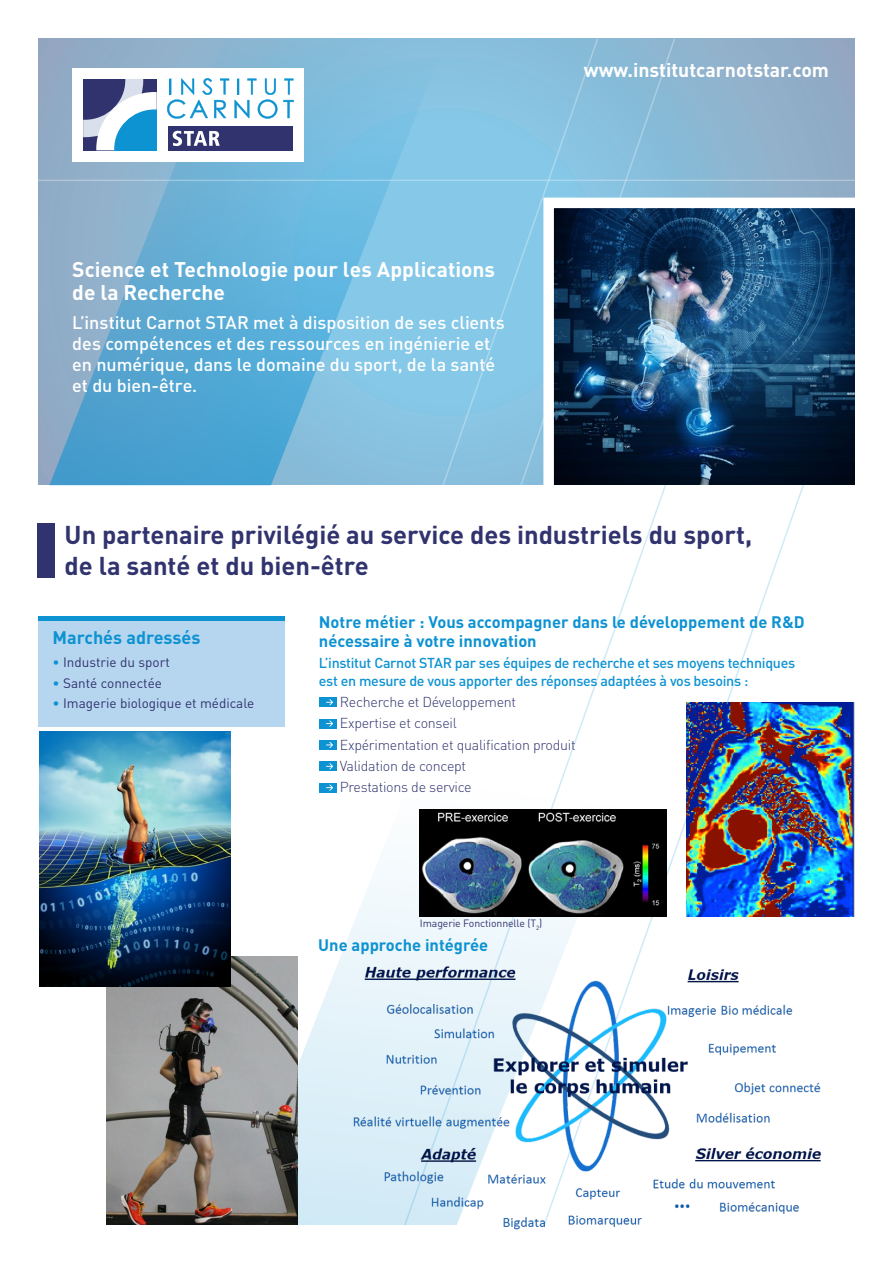
<style>
.page{position:relative;width:893px;height:1263px;background:#fff}
.page>*{position:absolute;margin:0;border:0;box-sizing:border-box;transform-origin:0 0}
.t1{font:700 25.5px/30.6px "DIN";color:#31336e}
.t2{font:700 21px/22.5px "DIN";color:#fff}
.t3{font:700 19.5px "DIN";color:#fff}
.t4{font:500 18px/21px "DIN";letter-spacing:-.005em;color:#fff}
.t5{font:700 18px "DIN";color:#0d92d2}
.t6{font:700 16.5px/18.8px "DIN";color:#0d92d2}
.t7{font:500 14.25px/17.1px "DIN";letter-spacing:-.02em;color:#0d92d2}
.t8{font:300 14.25px/21.3px "DIN";letter-spacing:-.02em;color:#31336e}
.t9{font:13.5px "DIN";color:#31336e}
.t10{font:10.5px "DIN";letter-spacing:-.01em;color:#31336e}
.s1{color:#0d92d2}
</style>
<div class="page">
<svg style="left:298px;top:792px;width:105px;height:433px"></svg>
<svg style="left:403px;top:809px;width:139px;height:155px"></svg>
<svg style="left:542px;top:485px;width:262px;height:479px"></svg>
<div style="left:38px;top:38px;width:817px;height:447px;background:#90afca"></div>
<svg style="left:49px;top:39px;width:392px;height:446px"></svg>
<svg style="left:441px;top:38px;width:78px;height:447px;background:#87c6e5"></svg>
<svg style="left:519px;top:38px;width:157px;height:450px"></svg>
<div style="left:37px;top:523px;width:18px;height:54px;background:#31336e"></div>
<hr style="left:37px;top:180px;width:821px;height:1px;background:#fff">
<div style="left:72px;top:68px;width:232px;height:94px;background:#fff"></div>
<div style="left:168px;top:126px;width:124px;height:25px;background:#31336e"></div>
<svg style="left:173px;top:131px;width:47px;height:15px"></svg>
<svg style="left:83px;top:79px;width:74px;height:71px"></svg>
<svg style="left:167px;top:78px;width:110px;height:41px"></svg>
<svg style="left:283px;top:78px;width:11px;height:40px"></svg>
<img style="left:538px;top:196px;width:317px;height:289px">
<div style="left:38px;top:619px;width:247px;height:107px;background:#b6d6f0"></div>
<hr style="left:38px;top:617px;width:247px;height:4px;background:#0d92d2">
<div style="left:319px;top:697px;width:18px;height:10px;background:#0d92d2"></div>
<svg style="left:326px;top:699px;width:7px;height:6px"></svg>
<div style="left:319px;top:719px;width:18px;height:9px;background:#0d92d2"></div>
<svg style="left:326px;top:721px;width:7px;height:5px"></svg>
<div style="left:319px;top:740px;width:18px;height:10px;background:#0d92d2"></div>
<svg style="left:326px;top:742px;width:7px;height:6px"></svg>
<div style="left:319px;top:762px;width:18px;height:9px;background:#0d92d2"></div>
<svg style="left:326px;top:763px;width:7px;height:6px"></svg>
<div style="left:319px;top:783px;width:18px;height:9px;background:#0d92d2"></div>
<svg style="left:326px;top:785px;width:7px;height:6px"></svg>
<img style="left:344px;top:964px;width:478px;height:266px">
<img style="left:106px;top:956px;width:192px;height:269px">
<img style="left:40px;top:731px;width:191px;height:255px">
<img style="left:420px;top:810px;width:247px;height:107px">
<img style="left:687px;top:702px;width:168px;height:215px">
<p class="t2" style="left:72px;top:258px;width:424px">Science et Technologie pour les Applications de la Recherche</p>
<p class="t4" style="left:72px;top:312px;width:434px">L’institut Carnot STAR met à disposition de ses clients des compétences et des ressources en ingénierie et en numérique, dans le domaine du sport, de la santé et du bien-être.</p>
<p class="t3" style="left:584px;top:57px;width:247px">www.institutcarnotstar.com</p>
<h1 class="t1" style="left:65px;top:518px;width:689px">Un partenaire privilégié au service des industriels du sport, de la santé et du bien-être</h1>
<p class="t5" style="left:53px;top:626px;width:149px">Marchés adressés</p>
<p class="t9" style="left:53px;top:654px;width:119px"><span class="s1">•</span> Industrie du sport</p>
<p class="t9" style="left:53px;top:674px;width:111px"><span class="s1">•</span> Santé connectée</p>
<p class="t9" style="left:53px;top:695px;width:203px"><span class="s1">•</span> Imagerie biologique et médicale</p>
<p class="t6" style="left:319px;top:612px;width:487px">Notre métier : Vous accompagner dans le développement de R&amp;D nécessaire à votre innovation</p>
<p class="t7" style="left:319px;top:654px;width:478px">L’institut Carnot STAR par ses équipes de recherche et ses moyens techniques est en mesure de vous apporter des réponses adaptées à vos besoins :</p>
<p class="t8" style="left:340px;top:691px;width:237px">Recherche et Développement<br>Expertise et conseil<br>Expérimentation et qualification produit<br>Validation de concept<br>Prestations de service</p>
<p class="t10" style="left:420px;top:916px;width:124px">Imagerie Fonctionnelle (T<sub>2</sub>)</p>
<p class="t6" style="left:318px;top:935px;width:171px">Une approche intégrée</p>
</div>
